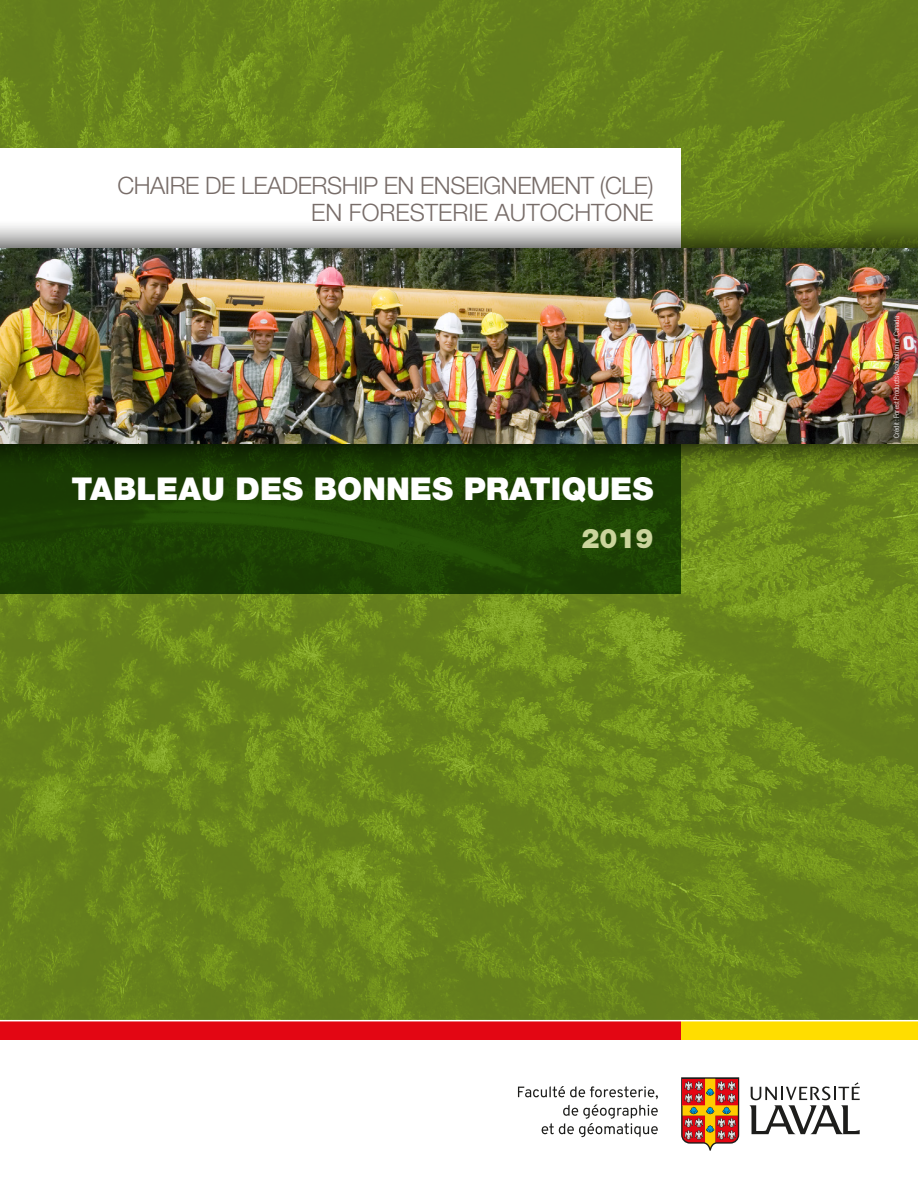
<style>
.page{position:relative;width:918px;height:1188px;background:#fff}
.page>*{position:absolute;margin:0;border:0;box-sizing:border-box;transform-origin:0 0}
.t1{font:900 31.5px "Helvetica Neue LT Std";color:#fff}
.t2{font:900 27px "Helvetica Neue LT Std";color:#cbd49d}
.t3{font:300 24px/27px "Helvetica Neue LT Std";letter-spacing:-.02em;color:#776c68;text-align:right}
.t4{font:300 condensed 7.5px "Helvetica Neue LT Std";color:#fff}
</style>
<div class="page">
<img style="left:0;top:0;width:918px;height:1020px">
<svg style="left:0;top:473px;width:681px;height:121px;background:#1d4304"></svg>
<div style="left:0;top:148px;width:681px;height:100px;background:#fff"></div>
<svg style="left:0;top:219px;width:918px;height:29px"></svg>
<svg style="left:0;top:444px;width:918px;height:29px;background:#264107"></svg>
<img style="left:0;top:248px;width:918px;height:196px">
<svg style="left:749px;top:1082px;width:111px;height:52px"></svg>
<svg style="left:681px;top:1077px;width:58px;height:74px;background:#c16c46"></svg>
<svg style="left:542px;top:1105px;width:116px;height:32px"></svg>
<svg style="left:518px;top:1086px;width:140px;height:13px"></svg>
<div style="left:681px;top:1021px;width:237px;height:19px;background:#fd0"></div>
<div style="left:0;top:1021px;width:681px;height:19px;background:#e30613"></div>
<p class="t3" style="left:117px;top:171px;width:538px">CHAIRE DE LEADERSHIP EN ENSEIGNEMENT (CLE)<br>EN FORESTERIE AUTOCHTONE</p>
<h1 class="t1" style="left:72px;top:470px;width:583px">TABLEAU DES BONNES PRATIQUES</h1>
<p class="t2" style="left:581px;top:522px;width:74px">2019</p>
<p class="t4" style="left:892px;top:438px;width:123px;rotate:-90deg">Crédit : Forest Products Association of Canada</p>
</div>
